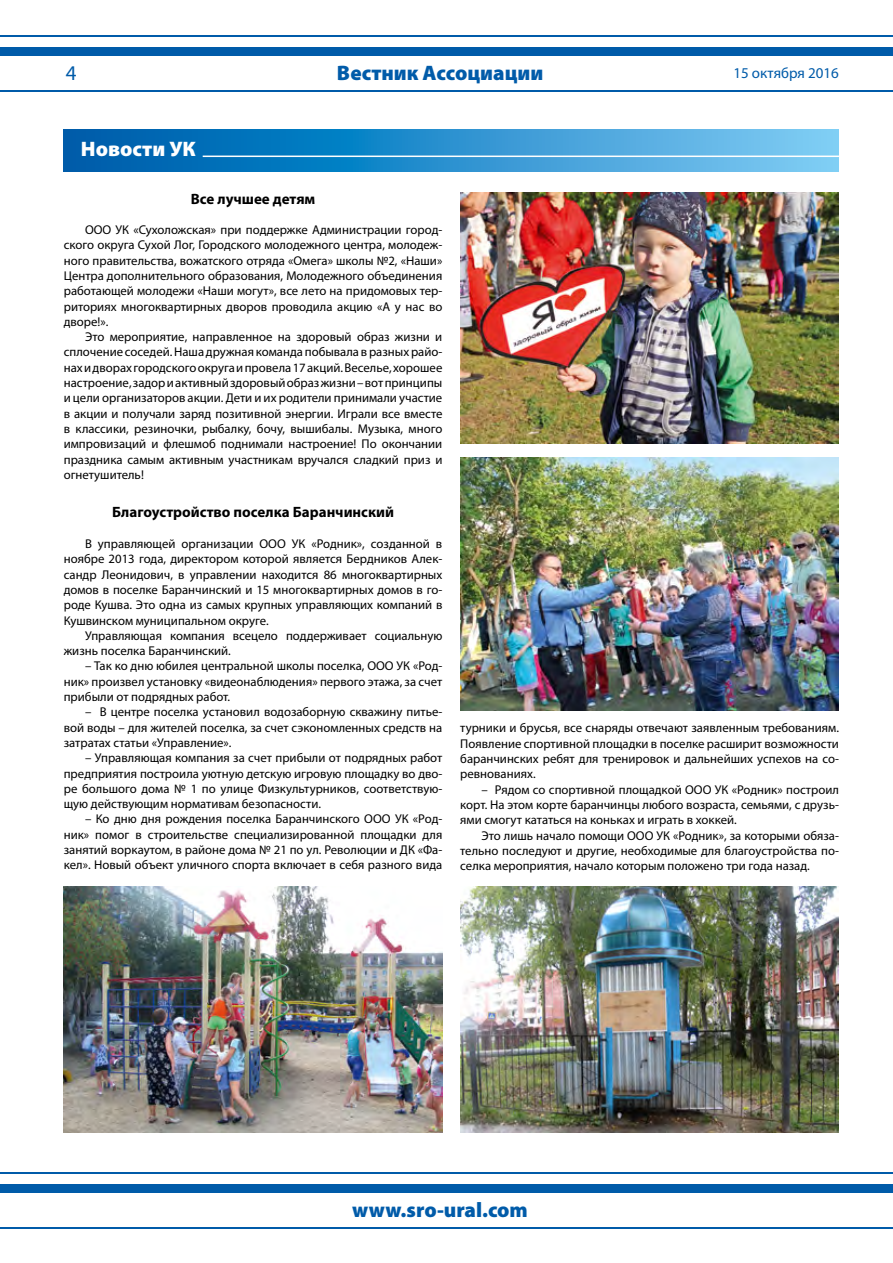
<style>
.page{position:relative;width:893px;height:1263px;background:#fff}
.page>*{position:absolute;margin:0;border:0;box-sizing:border-box;transform-origin:0 0}
.t1{font:900 21px "Myriad Pro";color:#005ba9}
.t2{font:900 21px "Myriad Pro";color:#fff}
.t3{font:21px "Myriad Pro";color:#005ba9}
.t4{font:700 15px "Myriad Pro";color:#000}
.t5{font:15px "Myriad Pro";color:#005ba9}
.t6{font:12.75px/15.3px "Myriad Pro";color:#000;text-align:justify}
</style>
<div class="page">
<svg style="left:64px;top:129px;width:775px;height:43px;background:#3193cf"></svg>
<div style="left:0;top:47px;width:893px;height:9px;background:#005ba9"></div>
<div style="left:0;top:1184px;width:893px;height:8px;background:#005ba9"></div>
<hr style="left:0;top:90px;width:893px;height:1px;background:#005ba9">
<hr style="left:0;top:1227px;width:893px;height:1px;background:#005ba9">
<hr style="left:0;top:35px;width:893px;height:1px;background:#005ba9">
<hr style="left:0;top:1172px;width:893px;height:1px;background:#005ba9">
<hr style="left:203px;top:156px;width:636px;height:1px;background:#fff">
<img style="left:460px;top:458px;width:379px;height:252px">
<img style="left:460px;top:193px;width:379px;height:251px">
<img style="left:64px;top:887px;width:378px;height:246px">
<img style="left:460px;top:887px;width:379px;height:246px">
<h1 class="t3" style="left:66px;top:60px;width:12px">4</h1>
<h1 class="t1" style="left:337px;top:61px;width:208px">Вестник Ассоциации</h1>
<h1 class="t2" style="left:81px;top:137px;width:116px">Новости УК</h1>
<p class="t4" style="left:191px;top:189px;width:126px">Все лучшее детям</p>
<p class="t5" style="left:733px;top:64px;width:107px">15 октября 2016</p>
<p class="t6" style="left:85px;top:222px;width:10px">ООО</p>
<p class="t6" style="left:64px;top:222px;width:380px;text-indent:52px">УК «Сухоложская» при поддержке Администрации город&shy;ского округа Сухой Лог, Городского молодежного центра, молодеж&shy;ного правительства, вожатского отряда «Омега» школы №2, «Наши» Центра дополнительного образования, Молодежного объединения работающей молодежи «Наши могут», все лето на придомовых тер&shy;риториях многоквартирных дворов проводила акцию «А у нас во дворе!».</p>
<p class="t6" style="left:64px;top:329px;width:380px;text-indent:21px">Это мероприятие, направленное на здоровый образ жизни и сплочение соседей. Наша дружная команда побывала в разных райо&shy;нах и дворах городского округа и провела 17 акций. Веселье, хорошее настроение, задор и активный здоровый образ жизни – вот принципы и цели организаторов акции. Дети и их родители принимали участие в акции и получали заряд позитивной энергии. Играли все вместе в классики, резиночки, рыбалку, бочу, вышибалы. Музыка, много импровизаций и флешмоб поднимали настроение! По окончании праздника самым активным участникам вручался сладкий приз и огнетушитель!</p>
<p class="t4" style="left:112px;top:503px;width:283px">Благоустройство поселка Баранчинский</p>
<p class="t6" style="left:85px;top:536px;width:184px">В управляющей организации ООО</p>
<p class="t6" style="left:64px;top:536px;width:380px;text-indent:228px">УК «Родник», созданной в ноябре 2013 года, директором которой является Бердников Алек&shy;сандр Леонидович, в управлении находится 86 многоквартирных домов в поселке Баранчинский и 15 многоквартирных домов в го&shy;роде Кушва. Это одна из самых крупных управляющих компаний в Кушвинском муниципальном округе.</p>
<p class="t6" style="left:64px;top:628px;width:380px;text-indent:21px">Управляющая компания всецело поддерживает социальную жизнь поселка Баранчинский.</p>
<p class="t6" style="left:85px;top:658px;width:292px">– Так ко дню юбилея центральной школы поселка, ООО</p>
<p class="t6" style="left:64px;top:658px;width:380px;text-indent:333px">УК «Род&shy;ник» произвел установку «видеонаблюдения» первого этажа, за счет прибыли от подрядных работ.</p>
<p class="t6" style="left:64px;top:704px;width:380px;text-indent:21px">– В центре поселка установил водозаборную скважину питье&shy;вой воды – для жителей поселка, за счет сэкономленных средств на затратах статьи «Управление».</p>
<p class="t6" style="left:64px;top:750px;width:380px;text-indent:21px">– Управляющая компания за счет прибыли от подрядных работ предприятия построила уютную детскую игровую площадку во дво&shy;ре большого дома № 1 по улице Физкультурников, соответствую&shy;щую действующим нормативам безопасности.</p>
<p class="t6" style="left:85px;top:811px;width:289px">– Ко дню дня рождения поселка Баранчинского ООО</p>
<p class="t6" style="left:64px;top:811px;width:380px;text-indent:331px">УК «Род&shy;ник» помог в строительстве специализированной площадки для занятий воркаутом, в районе дома № 21 по ул. Революции и ДК «Фа&shy;кел». Новый объект уличного спорта включает в себя разного вида</p>
<p class="t6" style="left:460px;top:720px;width:380px">турники и брусья, все снаряды отвечают заявленным требованиям.<br>Появление спортивной площадки в поселке расширит возможности баранчинских ребят для тренировок и дальнейших успехов на со&shy;ревнованиях.</p>
<p class="t6" style="left:482px;top:781px;width:214px">– Рядом со спортивной площадкой ООО</p>
<p class="t6" style="left:715px;top:781px;width:126px">УК «Родник» построил</p>
<p class="t6" style="left:460px;top:797px;width:380px">корт. На этом корте баранчинцы любого возраста, семьями, с друзь-</p>
<p class="t6" style="left:460px;top:812px;width:278px">ями смогут кататься на коньках и играть в хоккей.</p>
<p class="t6" style="left:481px;top:827px;width:156px">Это лишь начало помощи ООО</p>
<p class="t6" style="left:460px;top:827px;width:380px;text-indent:196px">УК «Родник», за которыми обяза&shy;тельно последуют и другие, необходимые для благоустройства по&shy;селка мероприятия, начало которым положено три года назад.</p>
<h1 class="t1" style="left:352px;top:1197px;width:177px">www.sro-ural.com</h1>
</div>
